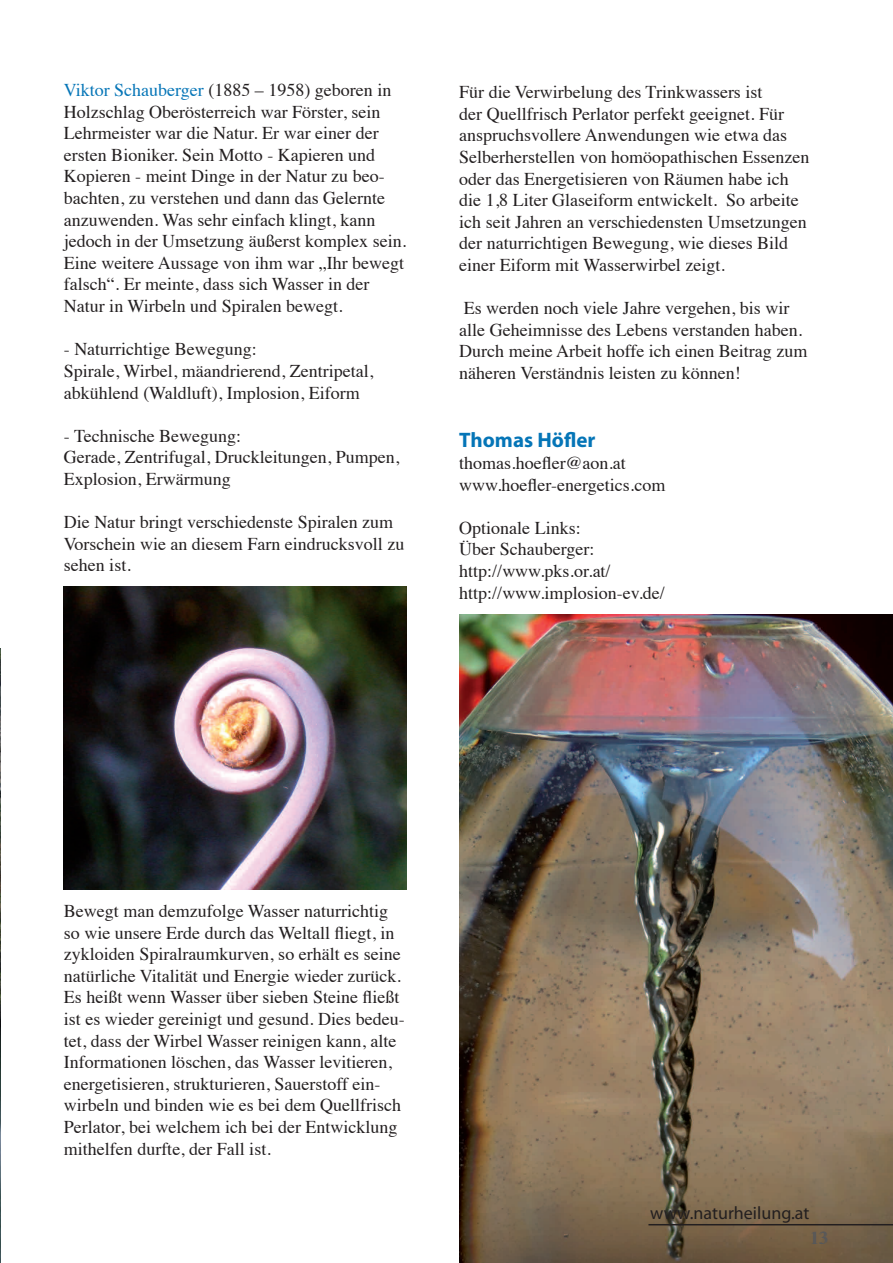
<style>
.page{position:relative;width:893px;height:1263px;background:#fff}
.page>*{position:absolute;margin:0;border:0;box-sizing:border-box;transform-origin:0 0}
.t1{font:700 21px "Myriad Pro";color:#0575b7}
.t2{font:18px/21.6px "Times";color:#231f20}
.t3{font:18px "Myriad Pro";color:#231f20}
.t4{font:18px "Times";color:#57585a}
.s1{color:#0575b7}
</style>
<div class="page">
<img style="left:459px;top:614px;width:434px;height:649px">
<hr style="left:648px;top:1224px;width:245px;height:1px;background:#231f20">
<img style="left:0;top:648px;width:1px;height:615px">
<img style="left:64px;top:587px;width:343px;height:303px">
<p class="t2" style="left:64px;top:78px;width:344px"><span class="s1">Viktor Schauberger</span> (1885 – 1958) geboren in Holzschlag Oberösterreich war Förster, sein Lehrmeister war die Natur. Er war einer der ersten Bioniker. Sein Motto - Kapieren und Kopieren - meint Dinge in der Natur zu beo&shy;bachten, zu verstehen und dann das Gelernte anzuwenden. Was sehr einfach klingt, kann jedoch in der Umsetzung äußerst komplex sein.<br>Eine weitere Aussage von ihm war „Ihr bewegt falsch“. Er meinte, dass sich Wasser in der Natur in Wirbeln und Spiralen bewegt.</p>
<p class="t2" style="left:64px;top:337px;width:194px">- Naturrichtige Bewegung:</p>
<p class="t2" style="left:64px;top:358px;width:311px">Spirale, Wirbel, mäandrierend, Zentripetal, abkühlend (Waldluft), Implosion, Eiform</p>
<p class="t2" style="left:64px;top:423px;width:179px">- Technische Bewegung:</p>
<p class="t2" style="left:64px;top:445px;width:337px">Gerade, Zentrifugal, Druckleitungen, Pumpen,<br>Explosion, Erwärmung</p>
<p class="t2" style="left:64px;top:510px;width:342px">Die Natur bringt verschiedenste Spiralen zum<br>Vorschein wie an diesem Farn eindrucksvoll zu sehen ist.</p>
<p class="t2" style="left:459px;top:80px;width:352px">Für die Verwirbelung des Trinkwassers ist<br>der Quellfrisch Perlator perfekt geeignet. Für anspruchsvollere Anwendungen wie etwa das Selberherstellen von homöopathischen Essenzen oder das Energetisieren von Räumen habe ich die 1,8 Liter Glaseiform entwickelt. So arbeite ich seit Jahren an verschiedensten Umsetzungen der naturrichtigen Bewegung, wie dieses Bild einer Eiform mit Wasserwirbel zeigt.</p>
<p class="t2" style="left:459px;top:296px;width:350px">Es werden noch viele Jahre vergehen, bis wir alle Geheimnisse des Lebens verstanden haben.<br>Durch meine Arbeit hoffe ich einen Beitrag zum näheren Verständnis leisten zu können!</p>
<p class="t1" style="left:459px;top:427px;width:138px">Thomas Höfler</p>
<p class="t2" style="left:459px;top:451px;width:168px">thomas.hoefler@aon.at</p>
<p class="t2" style="left:459px;top:472px;width:208px">www.hoefler-energetics.com</p>
<p class="t2" style="left:459px;top:515px;width:123px">Optionale Links:</p>
<p class="t2" style="left:459px;top:537px;width:137px">Über Schauberger:</p>
<p class="t2" style="left:459px;top:559px;width:153px">http://www.pks.or.at/</p>
<p class="t2" style="left:459px;top:580px;width:207px">http://www.implosion-ev.de/</p>
<p class="t2" style="left:64px;top:898px;width:342px">Bewegt man demzufolge Wasser naturrichtig so wie unsere Erde durch das Weltall fliegt, in zykloiden Spiralraumkurven, so erhält es seine natürliche Vitalität und Energie wieder zurück.<br>Es heißt wenn Wasser über sieben Steine fließt ist es wieder gereinigt und gesund. Dies bedeu&shy;tet, dass der Wirbel Wasser reinigen kann, alte Informationen löschen, das Wasser levitieren, energetisieren, strukturieren, Sauerstoff ein&shy;wirbeln und binden wie es bei dem Quellfrisch Perlator, bei welchem ich bei der Entwicklung mithelfen durfte, der Fall ist.</p>
<p class="t3" style="left:650px;top:1202px;width:161px">www.naturheilung.at</p>
<p class="t4" style="left:811px;top:1221px;width:19px">13</p>
</div>
